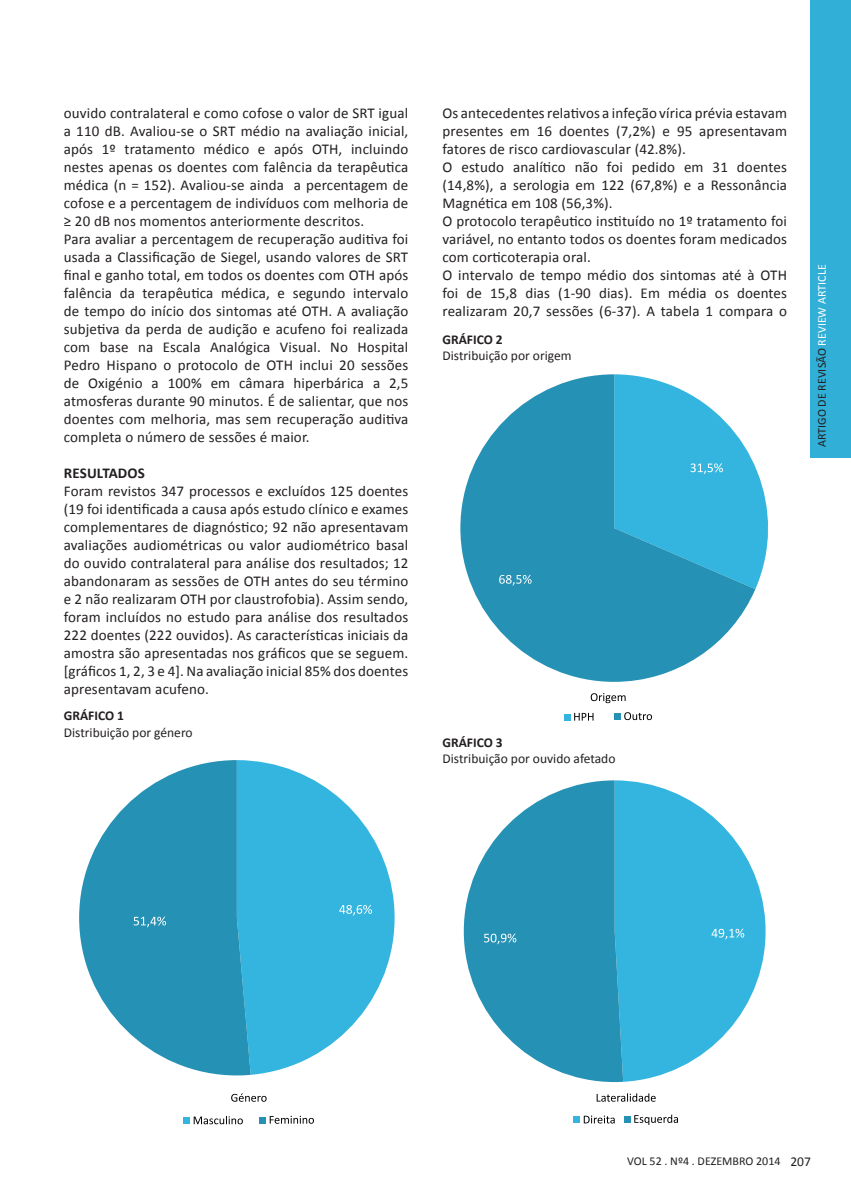
<style>
.page{position:relative;width:851px;height:1191px;background:#fff}
.page>*{position:absolute;margin:0;border:0;box-sizing:border-box;transform-origin:0 0}
.MIOLO_1º_PARAGRAFO{font:15px/18px "Calibri";letter-spacing:.01em;color:#231f20;text-align:justify}
.MIOLO_1º_PARAGRAFO-2{font:700 15px "Calibri";letter-spacing:.01em;color:#231f20}
.t1{font:13.5px "Calibri";color:#231f20}
.t2{font:700 13.5px "Calibri";color:#231f20}
.t3{font:12px "Calibri";color:#231f20}
.s1{color:#fff}
.s2{font-size:13.5px}
</style>
<div class="page">
<div style="left:809px;top:0;width:41px;height:458px;background:#32afd7"></div>
<svg style="left:231px;top:1093px;width:35px;height:8px"></svg>
<div style="left:183px;top:1117px;width:7px;height:7px;background:#34b5df"></div>
<svg style="left:194px;top:1116px;width:49px;height:8px"></svg>
<div style="left:259px;top:1116px;width:7px;height:7px;background:#2591b4"></div>
<svg style="left:270px;top:1115px;width:44px;height:8px"></svg>
<svg style="left:251px;top:760px;width:144px;height:314px;fill:#34b5df"></svg>
<svg style="left:79px;top:760px;width:172px;height:315px;fill:#2591b4"></svg>
<svg style="left:134px;top:916px;width:32px;height:11px"></svg>
<svg style="left:339px;top:905px;width:33px;height:10px"></svg>
<svg style="left:590px;top:693px;width:35px;height:10px"></svg>
<div style="left:563px;top:713px;width:7px;height:7px;background:#34b5df"></div>
<svg style="left:574px;top:713px;width:19px;height:7px"></svg>
<div style="left:614px;top:713px;width:7px;height:7px;background:#2591b4"></div>
<svg style="left:624px;top:712px;width:28px;height:8px"></svg>
<svg style="left:460px;top:374px;width:295px;height:308px;fill:#2591b4"></svg>
<svg style="left:499px;top:575px;width:32px;height:10px"></svg>
<svg style="left:614px;top:374px;width:154px;height:215px"></svg>
<svg style="left:596px;top:1093px;width:59px;height:8px"></svg>
<div style="left:573px;top:1116px;width:7px;height:7px;background:#34b5df"></div>
<svg style="left:583px;top:1115px;width:31px;height:8px"></svg>
<div style="left:623px;top:1116px;width:7px;height:6px;background:#2591b4"></div>
<svg style="left:634px;top:1114px;width:44px;height:11px"></svg>
<svg style="left:623px;top:780px;width:143px;height:301px;fill:#34b5df"></svg>
<svg style="left:463px;top:780px;width:160px;height:302px;fill:#2591b4"></svg>
<svg style="left:711px;top:928px;width:33px;height:11px"></svg>
<svg style="left:484px;top:933px;width:32px;height:11px"></svg>
<p class="MIOLO_1º_PARAGRAFO" style="left:64px;top:104px;width:346px">ouvido contralateral e como cofose o valor de SRT igual a 110 dB. Avaliou-se o SRT médio na avaliação inicial, após 1º tratamento médico e após OTH, incluindo nestes apenas os doentes com falência da terapêutica médica (n = 152). Avaliou-se ainda a percentagem de cofose e a percentagem de indivíduos com melhoria de ≥ 20 dB nos momentos anteriormente descritos.</p>
<p class="MIOLO_1º_PARAGRAFO" style="left:64px;top:230px;width:346px">Para avaliar a percentagem de recuperação auditiva foi usada a Classificação de Siegel, usando valores de SRT final e ganho total, em todos os doentes com OTH após falência da terapêutica médica, e segundo intervalo de tempo do início dos sintomas até OTH. A avaliação subjetiva da perda de audição e acufeno foi realizada com base na Escala Analógica Visual. No Hospital Pedro Hispano o protocolo de OTH inclui 20 sessões de Oxigénio a 100% em câmara hiperbárica a 2,5 atmosferas durante 90 minutos. É de salientar, que nos doentes com melhoria, mas sem recuperação auditiva completa o número de sessões é maior.</p>
<p class="MIOLO_1º_PARAGRAFO-2" style="left:64px;top:463px;width:83px">RESULTADOS</p>
<p class="MIOLO_1º_PARAGRAFO" style="left:64px;top:482px;width:346px">Foram revistos 347 processos e excluídos 125 doentes (19 foi identificada a causa após estudo clínico e exames complementares de diagnóstico; 92 não apresentavam avaliações audiométricas ou valor audiométrico basal do ouvido contralateral para análise dos resultados; 12 abandonaram as sessões de OTH antes do seu término e 2 não realizaram OTH por claustrofobia). Assim sendo, foram incluídos no estudo para análise dos resultados 222 doentes (222 ouvidos). As características iniciais da amostra são apresentadas nos gráficos que se seguem. [gráficos 1, 2, 3 e 4]. Na avaliação inicial 85% dos doentes apresentavam acufeno.</p>
<p class="t2" style="left:64px;top:707px;width:62px">GRÁFICO 1</p>
<p class="t1" style="left:64px;top:723px;width:130px">Distribuição por género</p>
<p class="MIOLO_1º_PARAGRAFO" style="left:442px;top:104px;width:346px">Os antecedentes relativos a infeção vírica prévia estavam presentes em 16 doentes (7,2%) e 95 apresentavam fatores de risco cardiovascular (42.8%).</p>
<p class="MIOLO_1º_PARAGRAFO" style="left:442px;top:158px;width:346px">O estudo analítico não foi pedido em 31 doentes (14,8%), a serologia em 122 (67,8%) e a Ressonância Magnética em 108 (56,3%).</p>
<p class="MIOLO_1º_PARAGRAFO" style="left:442px;top:212px;width:346px">O protocolo terapêutico instituído no 1º tratamento foi variável, no entanto todos os doentes foram medicados com corticoterapia oral.</p>
<p class="MIOLO_1º_PARAGRAFO" style="left:442px;top:266px;width:346px">O intervalo de tempo médio dos sintomas até à OTH foi de 15,8 dias (1-90 dias). Em média os doentes realizaram 20,7 sessões (6-37). A tabela 1 compara o</p>
<p class="t3" style="left:814px;top:447px;width:184px;rotate:-90deg">ARTIGO DE REVISÃO <span class="s1">REVIEW ARTICLE</span></p>
<p class="t2" style="left:442px;top:330px;width:62px">GRÁFICO 2</p>
<p class="t1" style="left:442px;top:347px;width:131px">Distribuição por origem</p>
<p class="t2" style="left:442px;top:733px;width:62px">GRÁFICO 3</p>
<p class="t1" style="left:442px;top:750px;width:174px">Distribuição por ouvido afetado</p>
<p class="t3" style="left:627px;top:1153px;width:185px">VOL 52 . Nº4 . DEZEMBRO 2014 <span class="s2">207</span></p>
</div>
